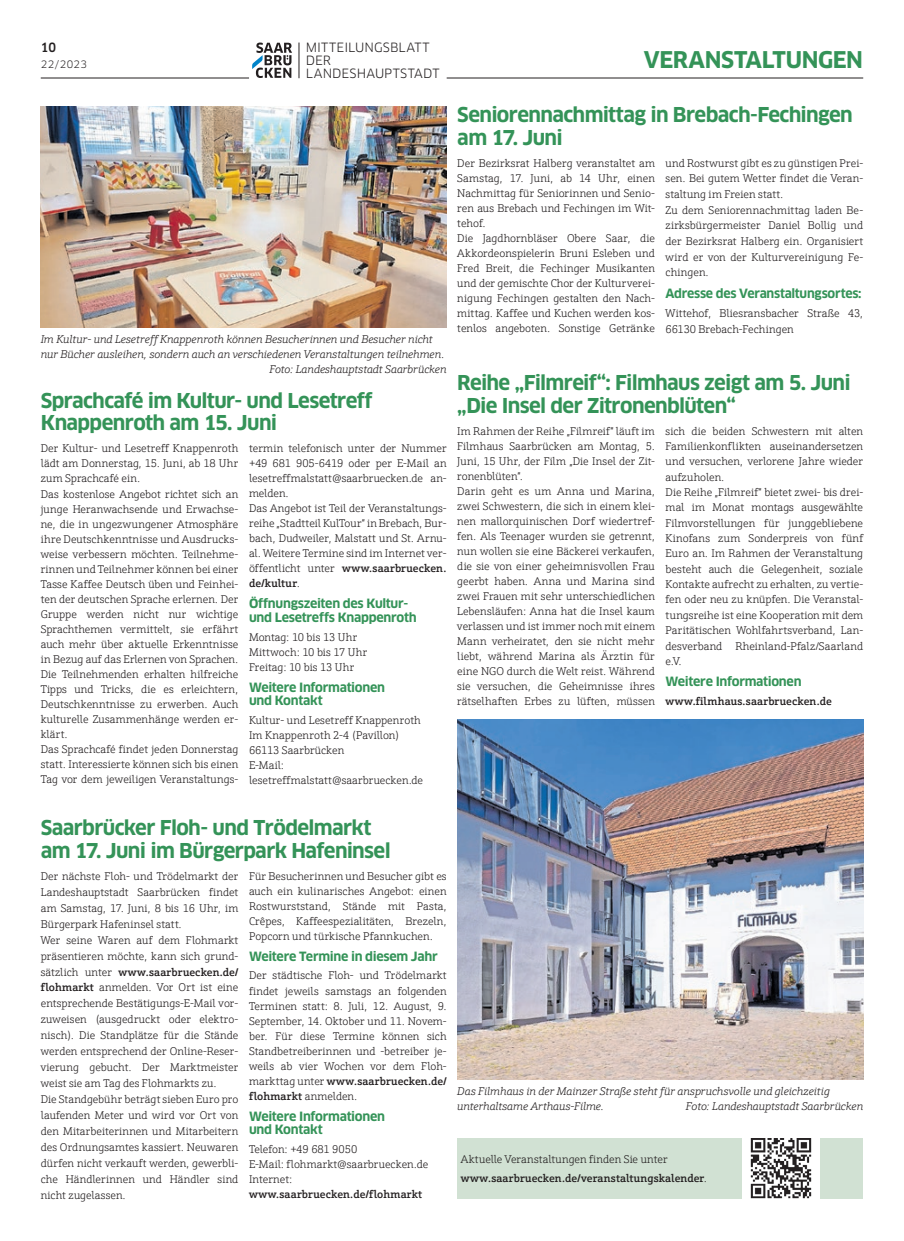
<style>
.page{position:relative;width:904px;height:1241px;background:#fff}
.page>*{position:absolute;margin:0;border:0;box-sizing:border-box;transform-origin:0 0}
.t1{font:700 22.5px "Clan OT";letter-spacing:-.015em;color:#349358}
.t2{font:700 20px/22.5px "Clan OT";letter-spacing:-.035em;color:#349358}
.t3{font:700 12.5px/13.8px "Clan OT";letter-spacing:-.03em;color:#349358}
.t4{font:12.5px/12.8px "Clan OT";letter-spacing:.005em;color:#231f20}
.t5{font:500 12.5px "Clan OT";color:#231f20;scale:.95 1}
.t6{font:300 11.25px/15px "Schnebel Slab Pro";color:#231f20}
.t7{font:italic 300 11.25px/15px "Schnebel Slab Pro";letter-spacing:-.005em;color:#231f20}
.t8{font:500 11.25px/18.5px "Schnebel Slab Pro";letter-spacing:.01em;color:#231f20}
.t9{font:10px "Clan OT";letter-spacing:.045em;color:#231f20}
.s1{font-weight:500}
.s2{font-weight:300}
</style>
<div class="page">
<hr style="left:446px;top:78px;width:417px;height:1px;background:#231f20">
<hr style="left:41px;top:78px;width:208px;height:1px;background:#231f20">
<svg style="left:252px;top:43px;width:40px;height:35px"></svg>
<hr style="left:299px;top:43px;width:1px;height:35px;background:#231f20">
<div style="left:457px;top:1138px;width:406px;height:60px;background:#d1e1d3"></div>
<img style="left:742px;top:1138px;width:77px;height:60px">
<img style="left:457px;top:719px;width:406px;height:360px">
<img style="left:41px;top:106px;width:405px;height:221px">
<p class="t5" style="left:41px;top:40px;width:18px">10</p>
<p class="t4" style="left:306px;top:41px;width:135px">MITTEILUNGSBLATT<br>DER<br>LANDESHAUPTSTADT</p>
<h1 class="t1" style="left:643px;top:47px;width:221px">Veranstaltungen</h1>
<p class="t9" style="left:41px;top:58px;width:48px">22/2023</p>
<p class="t7" style="left:41px;top:332px;width:393px">Im Kultur- und Lesetreff Knappenroth können Besucherinnen und Besucher nicht</p>
<p class="t7" style="left:41px;top:347px;width:405px">nur Bücher ausleihen, sondern auch an verschiedenen Veranstaltungen teilnehmen.</p>
<p class="t7" style="left:269px;top:362px;width:179px">Foto: Landeshauptstadt Saarbrücken</p>
<h2 class="t2" style="left:41px;top:389px;width:333px">Sprachcafé im Kultur- und Lesetreff<br>Knappenroth am 15. Juni</h2>
<p class="t6" style="left:41px;top:441px;width:199px">Der Kultur- und Lesetreff Knappenroth lädt am Donnerstag, 15. Juni, ab 18 Uhr zum Sprachcafé ein.<br>Das kostenlose Angebot richtet sich an junge Heranwachsende und Erwachse&shy;ne, die in ungezwungener Atmosphäre ihre Deutschkenntnisse und Ausdrucks&shy;weise verbessern möchten. Teilnehme&shy;rinnen und Teilnehmer können bei einer Tasse Kaffee Deutsch üben und Feinhei&shy;ten der deutschen Sprache erlernen. Der Gruppe werden nicht nur wichtige Sprachthemen vermittelt, sie erfährt auch mehr über aktuelle Erkenntnisse in Bezug auf das Erlernen von Sprachen.<br>Die Teilnehmenden erhalten hilfreiche Tipps und Tricks, die es erleichtern, Deutschkenntnisse zu erwerben. Auch kulturelle Zusammenhänge werden er&shy;klärt.<br>Das Sprachcafé findet jeden Donnerstag statt. Interessierte können sich bis einen Tag vor dem jeweiligen Veranstaltungs-</p>
<p class="t6" style="left:249px;top:441px;width:199px">termin telefonisch unter der Nummer +49 681 905-6419 oder per E-Mail an lesetreffmalstatt@saarbruecken.de an&shy;melden.<br>Das Angebot ist Teil der Veranstaltungs&shy;reihe „Stadtteil KulTour“ in Brebach, Bur&shy;bach, Dudweiler, Malstatt und St. Arnu&shy;al. Weitere Termine sind im Internet ver&shy;öffentlicht unter <span class="s1">www.saarbruecken. de/kultur</span>.</p>
<p class="t3" style="left:249px;top:597px;width:169px">Öffnungszeiten des Kultur&shy;und Lesetreffs Knappenroth</p>
<p class="t6" style="left:249px;top:629px;width:120px">Montag: 10 bis 13 Uhr<br>Mittwoch: 10 bis 17 Uhr<br>Freitag: 10 bis 13 Uhr</p>
<p class="t3" style="left:249px;top:680px;width:137px">Weitere Informationen und Kontakt</p>
<p class="t6" style="left:249px;top:712px;width:176px">Kultur- und Lesetreff Knappenroth<br>Im Knappenroth 2-4 (Pavillon)<br>66113 Saarbrücken<br>E-Mail: lesetreffmalstatt@saarbruecken.de</p>
<h2 class="t2" style="left:457px;top:104px;width:397px">Seniorennachmittag in Brebach-Fechingen am 17. Juni</h2>
<p class="t6" style="left:457px;top:156px;width:199px">Der Bezirksrat Halberg veranstaltet am Samstag, 17. Juni, ab 14 Uhr, einen Nachmittag für Seniorinnen und Senio&shy;ren aus Brebach und Fechingen im Wit&shy;tehof.<br>Die Jagdhornbläser Obere Saar, die Akkordeonspielerin Bruni Esleben und Fred Breit, die Fechinger Musikanten und der gemischte Chor der Kulturverei&shy;nigung Fechingen gestalten den Nach&shy;mittag. Kaffee und Kuchen werden kos&shy;tenlos angeboten. Sonstige Getränke</p>
<p class="t6" style="left:665px;top:155px;width:199px;line-height:15.6px">und Rostwurst gibt es zu günstigen Prei&shy;sen. Bei gutem Wetter findet die Veran&shy;staltung im Freien statt.<br>Zu dem Seniorennachmittag laden Be&shy;zirksbürgermeister Daniel Bollig und der Bezirksrat Halberg ein. Organisiert wird er von der Kulturvereinigung Fe&shy;chingen.</p>
<p class="t3" style="left:665px;top:286px;width:197px">Adresse des Veranstaltungsortes:</p>
<p class="t6" style="left:665px;top:305px;width:199px;line-height:15.6px">Wittehof, Bliesransbacher Straße 43,<br>66130 Brebach-Fechingen</p>
<h2 class="t2" style="left:457px;top:372px;width:395px">Reihe „Filmreif“: Filmhaus zeigt am 5. Juni „Die Insel der Zitronenblüten“</h2>
<p class="t6" style="left:457px;top:423px;width:199px">Im Rahmen der Reihe „Filmreif“ läuft im Filmhaus Saarbrücken am Montag, 5.<br>Juni, 15 Uhr, der Film „Die Insel der Zit&shy;ronenblüten“.<br>Darin geht es um Anna und Marina, zwei Schwestern, die sich in einem klei&shy;nen mallorquinischen Dorf wiedertref&shy;fen. Als Teenager wurden sie getrennt, nun wollen sie eine Bäckerei verkaufen, die sie von einer geheimnisvollen Frau geerbt haben. Anna und Marina sind zwei Frauen mit sehr unterschiedlichen Lebensläufen: Anna hat die Insel kaum verlassen und ist immer noch mit einem Mann verheiratet, den sie nicht mehr liebt, während Marina als Ärztin für eine NGO durch die Welt reist. Während sie versuchen, die Geheimnisse ihres rätselhaften Erbes zu lüften, müssen</p>
<p class="t6" style="left:665px;top:423px;width:199px;line-height:15.4px">sich die beiden Schwestern mit alten Familienkonflikten auseinandersetzen und versuchen, verlorene Jahre wieder aufzuholen.<br>Die Reihe „Filmreif“ bietet zwei- bis drei&shy;mal im Monat montags ausgewählte Filmvorstellungen für junggebliebene Kinofans zum Sonderpreis von fünf Euro an. Im Rahmen der Veranstaltung besteht auch die Gelegenheit, soziale Kontakte aufrecht zu erhalten, zu vertie&shy;fen oder neu zu knüpfen. Die Veranstal&shy;tungsreihe ist eine Kooperation mit dem Paritätischen Wohlfahrtsverband, Lan&shy;desverband Rheinland-Pfalz/Saarland e.V.</p>
<p class="t3" style="left:665px;top:674px;width:137px">Weitere Informationen</p>
<p class="t8" style="left:665px;top:691px;width:168px">www.filmhaus.saarbruecken.de</p>
<h2 class="t2" style="left:41px;top:816px;width:351px">Saarbrücker Floh- und Trödelmarkt am 17. Juni im Bürgerpark Hafeninsel</h2>
<p class="t6" style="left:41px;top:868px;width:199px;line-height:15.9px">Der nächste Floh- und Trödelmarkt der Landeshauptstadt Saarbrücken findet am Samstag, 17. Juni, 8 bis 16 Uhr, im Bürgerpark Hafeninsel statt.<br>Wer seine Waren auf dem Flohmarkt präsentieren möchte, kann sich grund&shy;sätzlich unter <span class="s1">www.saarbruecken.de/ flohmarkt</span> anmelden. Vor Ort ist eine entsprechende Bestätigungs-E-Mail vor&shy;zuweisen (ausgedruckt oder elektro&shy;nisch). Die Standplätze für die Stände werden entsprechend der Online-Reser&shy;vierung gebucht. Der Marktmeister weist sie am Tag des Flohmarkts zu.<br>Die Standgebühr beträgt sieben Euro pro laufenden Meter und wird vor Ort von den Mitarbeiterinnen und Mitarbeitern des Ordnungsamtes kassiert. Neuwaren dürfen nicht verkauft werden, gewerbli&shy;che Händlerinnen und Händler sind nicht zugelassen.</p>
<p class="t6" style="left:249px;top:868px;width:199px;text-align:justify">Für Besucherinnen und Besucher gibt es auch ein kulinarisches Angebot: einen Rostwurststand, Stände mit Pasta, Crêpes, Kaffeespezialitäten, Brezeln, Popcorn und türkische Pfannkuchen.</p>
<p class="t3" style="left:249px;top:949px;width:190px">Weitere Termine in diesem Jahr</p>
<p class="t6" style="left:249px;top:968px;width:199px;text-align:justify">Der städtische Floh- und Trödelmarkt findet jeweils samstags an folgenden Terminen statt: 8. Juli, 12. August, 9.<br>September, 14. Oktober und 11. Novem&shy;ber. Für diese Termine können sich Standbetreiberinnen und -betreiber je&shy;weils ab vier Wochen vor dem Floh&shy;markttag unter <span class="s1">www.saarbruecken.de/ flohmarkt</span> anmelden.</p>
<p class="t3" style="left:249px;top:1109px;width:137px">Weitere Informationen und Kontakt</p>
<p class="t6" style="left:249px;top:1141px;width:181px">Telefon: +49 681 9050<br>E-Mail: flohmarkt@saarbruecken.de<br>Internet:</p>
<p class="t8" style="left:249px;top:1184px;width:175px">www.saarbruecken.de/flohmarkt</p>
<p class="t7" style="left:457px;top:1083px;width:374px">Das Filmhaus in der Mainzer Straße steht für anspruchsvolle und gleichzeitig unterhaltsame Arthaus-Filme.</p>
<p class="t7" style="left:686px;top:1098px;width:179px">Foto: Landeshauptstadt Saarbrücken</p>
<p class="t8" style="left:461px;top:1149px;width:248px"><span class="s2">Aktuelle Veranstaltungen finden Sie unter </span>www.saarbruecken.de/veranstaltungskalender<span class="s2">.</span></p>
</div>
